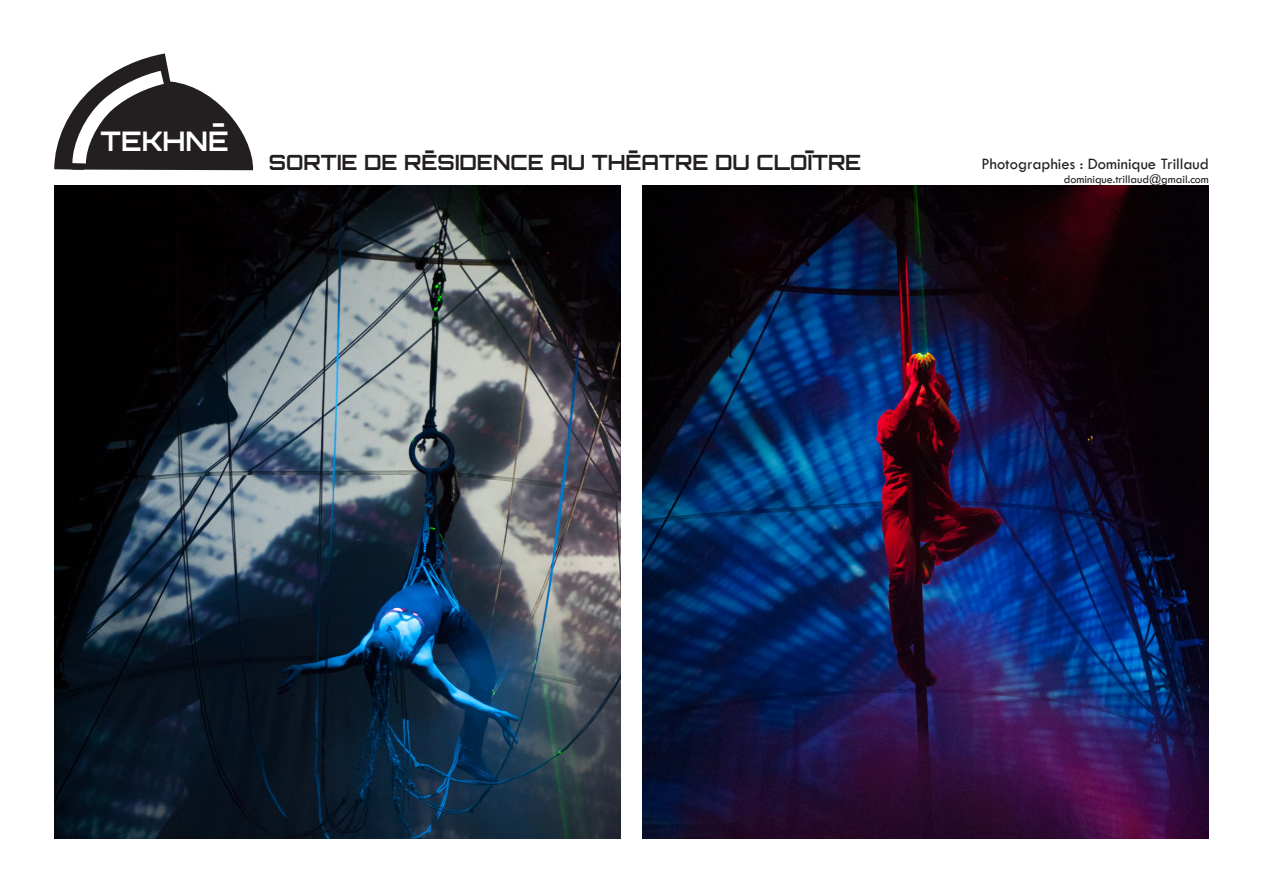
<style>
.page{position:relative;width:1263px;height:893px;background:#fff}
.page>*{position:absolute;margin:0;border:0;box-sizing:border-box;transform-origin:0 0}
.t1{font:700 27px "Orbitron";color:#fff}
.t2{font:700 21px "Orbitron";color:#231f20}
.t3{font:16.5px "Tw Cen";color:#231f20}
.t4{font:12px "Tw Cen";color:#231f20}
</style>
<div class="page">
<svg style="left:54px;top:53px;width:200px;height:133px"></svg>
<img style="left:642px;top:186px;width:567px;height:653px">
<img style="left:54px;top:186px;width:567px;height:653px">
<p class="t1" style="left:212px;top:107px;width:15px">-</p>
<p class="t1" style="left:101px;top:125px;width:130px">TEKHNE</p>
<p class="t2" style="left:424px;top:138px;width:12px">-</p>
<p class="t2" style="left:628px;top:138px;width:12px">-</p>
<p class="t2" style="left:804px;top:138px;width:12px">-</p>
<p class="t2" style="left:269px;top:150px;width:594px">SORTIE DE RESIDENCE AU THEATRE DU CLOITRE</p>
<p class="t3" style="left:981px;top:153px;width:229px">Photographies : Dominique Trillaud</p>
<p class="t4" style="left:1064px;top:172px;width:147px">dominique.trillaud@gmail.com</p>
</div>
